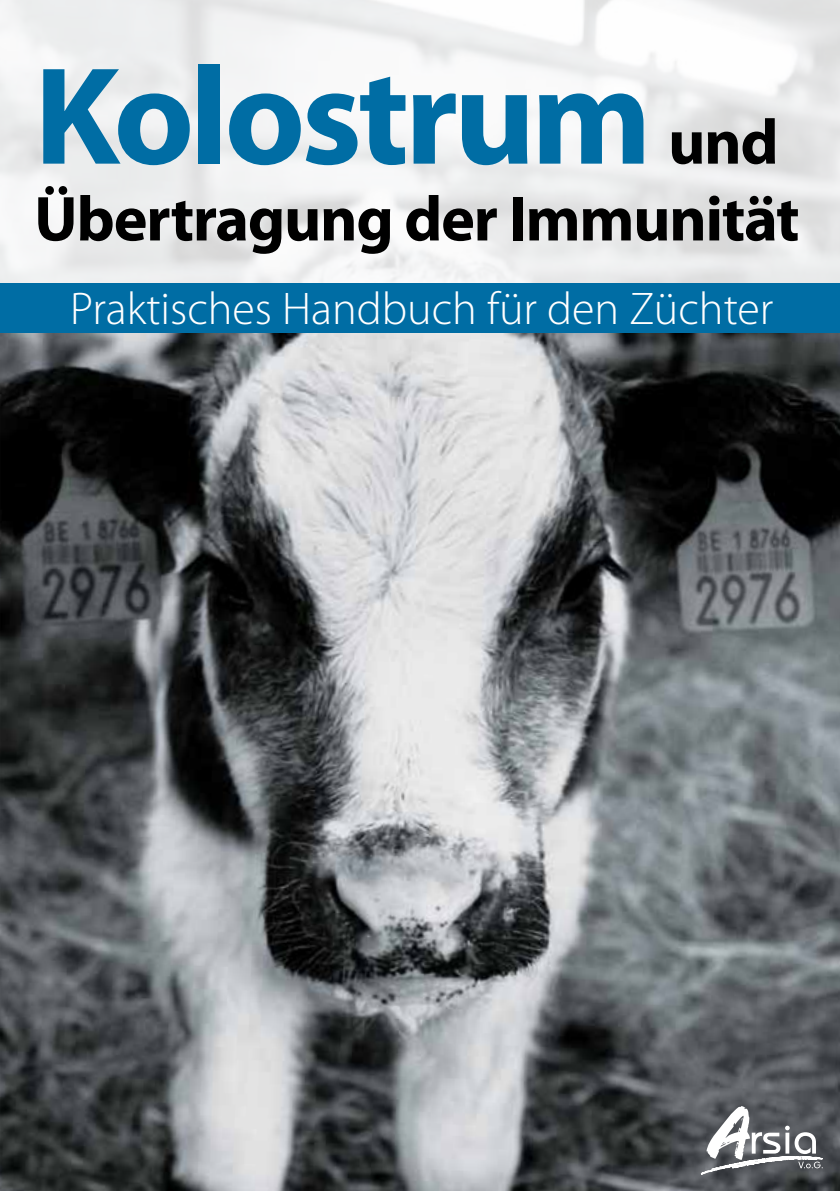
<style>
.page{position:relative;width:840px;height:1191px;background:#fff}
.page>*{position:absolute;margin:0;border:0;box-sizing:border-box;transform-origin:0 0}
.t1{font:700 140px "Myriad Pro";letter-spacing:-.03em;color:#006da4}
.t2{font:700 64px "Myriad Pro";letter-spacing:-.02em;color:#000}
.t3{font:300 46px "Myriad Pro";color:#fff}
.s1{font-size:64px;color:#000}
</style>
<div class="page">
<img style="left:0;top:333px;width:839px;height:858px">
<svg style="left:0;top:0;width:839px;height:283px;fill:#eef0f0"></svg>
<svg style="left:700px;top:1106px;width:122px;height:68px"></svg>
<div style="left:0;top:283px;width:839px;height:50px;background:#006da4"></div>
<h1 class="t1" style="left:34px;top:25px;width:745px">Kolostrum <span class="s1">und</span></h1>
<h2 class="t2" style="left:34px;top:177px;width:766px">Übertragung der Immunität</h2>
<p class="t3" style="left:70px;top:281px;width:704px">Praktisches Handbuch für den Züchter</p>
</div>
